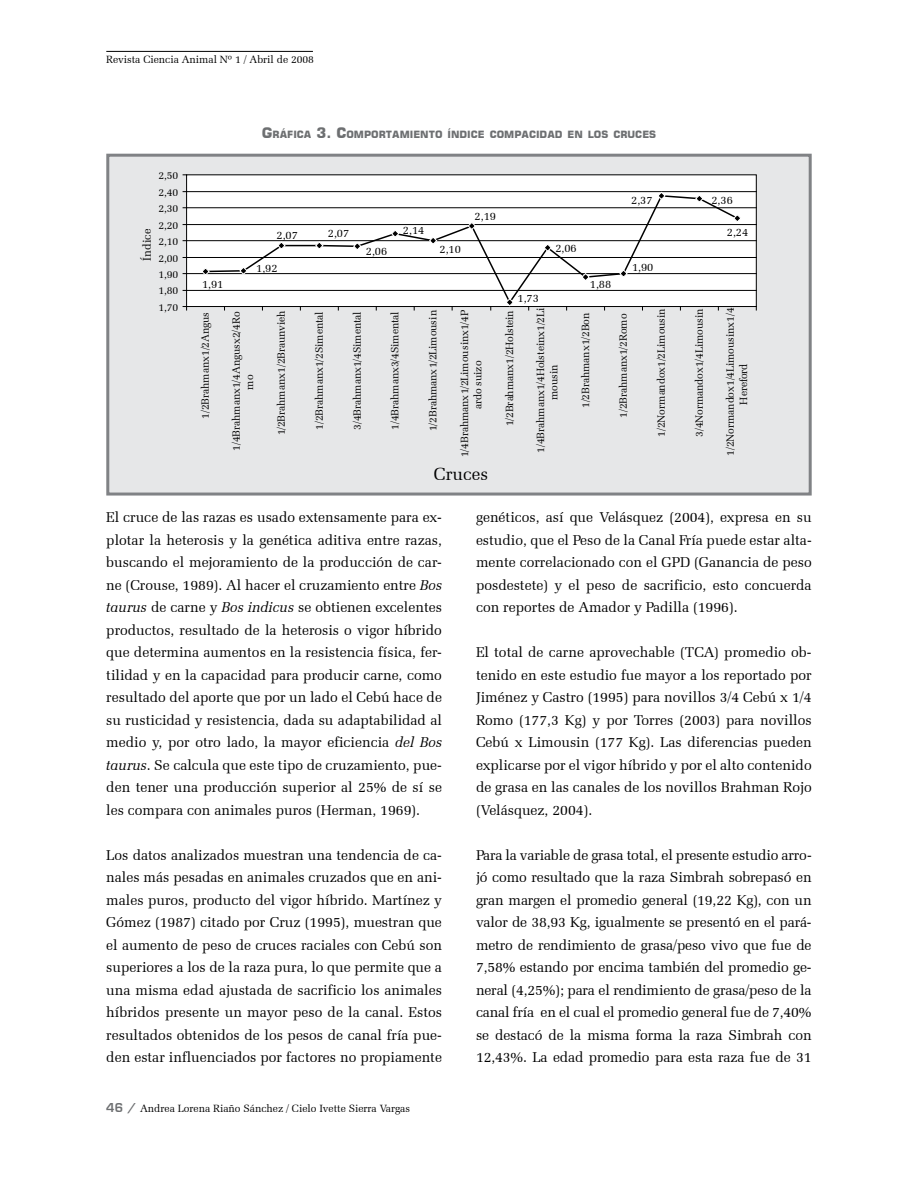
<style>
.page{position:relative;width:918px;height:1188px;background:#fff}
.page>*{position:absolute;margin:0;border:0;box-sizing:border-box;transform-origin:0 0}
.t1{font:17.55px "Zapf Elliptical 711 BT";color:#000}
.t2{font:14.25px/22.5px "Zapf Elliptical 711 BT";color:#000;text-align:justify}
.t3{font:11.25px "Zapf Elliptical 711 BT";letter-spacing:.005em;color:#000}
.t4{font:10.5px/13.4px "Zapf Elliptical 711 BT";letter-spacing:-.02em;color:#000;text-align:center}
.t5{font:10.5px "Zapf Elliptical 711 BT";color:#000}
.t6{font:700 10.05px "Square 721 BT";color:#6d6f71}
.s1{font-size:14.25px}
.s2{font-style:italic}
.s3{font-family:"Square 721 Dm Normal";font-size:12px;color:#6d6f71}
</style>
<div class="page">
<hr style="left:106px;top:51px;width:207px;height:1px;background:#000">
<div style="left:106px;top:154px;width:706px;height:342px;background:#e6e7e8;border:3px solid #808285"></div>
<div style="left:187px;top:175px;width:569px;height:132px;background:#fff"></div>
<div style="left:186px;top:174px;width:571px;height:133px;border:1px solid #000"></div>
<hr style="left:187px;top:290px;width:569px;height:1px;background:#000">
<hr style="left:187px;top:273px;width:569px;height:1px;background:#000">
<hr style="left:187px;top:257px;width:569px;height:1px;background:#000">
<hr style="left:187px;top:240px;width:569px;height:1px;background:#000">
<hr style="left:187px;top:224px;width:569px;height:1px;background:#000">
<hr style="left:187px;top:207px;width:569px;height:1px;background:#000">
<hr style="left:187px;top:191px;width:569px;height:1px;background:#000">
<hr style="left:281px;top:245px;width:38px;height:1px;background:#000">
<svg style="left:201px;top:241px;width:85px;height:34px"></svg>
<svg style="left:315px;top:191px;width:427px;height:119px"></svg>
<p class="t5" style="left:106px;top:53px;width:209px">Revista Ciencia Animal Nº 1 / Abril de 2008</p>
<p class="t3" style="left:140px;top:261px;width:34px;rotate:-90deg">Índice</p>
<p class="t4" style="left:158px;top:169px;width:21px">2,50</p>
<p class="t4" style="left:158px;top:185px;width:21px">2,40</p>
<p class="t4" style="left:158px;top:202px;width:21px">2,30</p>
<p class="t4" style="left:158px;top:218px;width:21px">2,20</p>
<p class="t4" style="left:158px;top:234px;width:21px">2,10</p>
<p class="t4" style="left:158px;top:251px;width:21px">2,00</p>
<p class="t4" style="left:158px;top:267px;width:21px">1,90</p>
<p class="t4" style="left:158px;top:284px;width:21px">1,80</p>
<p class="t4" style="left:158px;top:300px;width:21px">1,70</p>
<p class="t3" style="left:202px;top:278px;width:23px">1,91</p>
<p class="t6" style="left:262px;top:129px;width:396px"><span class="s1">G</span>RÁFICA <span class="s1">3. C</span>OMPORTAMIENTO ÍNDICE COMPACIDAD EN LOS CRUCES</p>
<p class="t3" style="left:277px;top:228px;width:23px">2,07</p>
<p class="t3" style="left:328px;top:227px;width:23px">2,07</p>
<p class="t3" style="left:256px;top:262px;width:23px">1,92</p>
<p class="t3" style="left:366px;top:245px;width:23px">2,06</p>
<p class="t3" style="left:403px;top:223px;width:23px">2,14</p>
<p class="t3" style="left:440px;top:243px;width:23px">2,10</p>
<p class="t3" style="left:475px;top:209px;width:23px">2,19</p>
<p class="t3" style="left:518px;top:291px;width:23px">1,73</p>
<p class="t3" style="left:555px;top:241px;width:23px">2,06</p>
<p class="t3" style="left:590px;top:277px;width:23px">1,88</p>
<p class="t3" style="left:631px;top:193px;width:23px">2,37</p>
<p class="t3" style="left:632px;top:261px;width:23px">1,90</p>
<p class="t3" style="left:711px;top:193px;width:23px">2,36</p>
<p class="t3" style="left:727px;top:225px;width:23px">2,24</p>
<p class="t4" style="left:199px;top:419px;width:108px;rotate:-90deg">1/2Brahmanx1/2Angus</p>
<p class="t4" style="left:230px;top:451px;width:141px;rotate:-90deg">1/4Brahmanx1/4Angusx2/4Ro mo</p>
<p class="t4" style="left:274px;top:435px;width:127px;rotate:-90deg">1/2Brahmanx1/2Braunvieh</p>
<p class="t4" style="left:312px;top:430px;width:120px;rotate:-90deg">1/2Brahmanx1/2Simental</p>
<p class="t4" style="left:350px;top:430px;width:120px;rotate:-90deg">3/4Brahmanx1/4Simental</p>
<p class="t4" style="left:388px;top:430px;width:120px;rotate:-90deg">1/4Brahmanx3/4Simental</p>
<p class="t4" style="left:426px;top:431px;width:123px;rotate:-90deg">1/2Brahmanx1/2Limousin</p>
<p class="t4" style="left:458px;top:457px;width:148px;rotate:-90deg">1/4Brahmanx1/2Limousinx1/4P ardo suizo</p>
<p class="t4" style="left:503px;top:426px;width:117px;rotate:-90deg">1/2Brahmanx1/2Holstein</p>
<p class="t4" style="left:534px;top:453px;width:146px;rotate:-90deg">1/4Brahmanx1/4Holsteinx1/2Li mousin</p>
<p class="t4" style="left:579px;top:408px;width:97px;rotate:-90deg">1/2Brahmanx1/2Bon</p>
<p class="t4" style="left:617px;top:418px;width:106px;rotate:-90deg">1/2Brahmanx1/2Romo</p>
<p class="t4" style="left:655px;top:437px;width:129px;rotate:-90deg">1/2Normandox1/2Limousin</p>
<p class="t4" style="left:692px;top:437px;width:130px;rotate:-90deg">3/4Normandox1/4Limousin</p>
<p class="t4" style="left:723px;top:456px;width:150px;rotate:-90deg">1/2Normandox1/4Limousinx1/4<br>Hereford</p>
<p class="t1" style="left:434px;top:464px;width:56px">Cruces</p>
<p class="t2" style="left:106px;top:506px;width:337px">El cruce de las razas es usado extensamente para ex&shy;plotar la heterosis y la genética aditiva entre razas, buscando el mejoramiento de la producción de car&shy;ne (Crouse, 1989). Al hacer el cruzamiento entre <span class="s2">Bos taurus</span> de carne y <span class="s2">Bos indicus</span> se obtienen excelentes productos, resultado de la heterosis o vigor híbrido que determina aumentos en la resistencia física, fer&shy;tilidad y en la capacidad para producir carne, como resultado del aporte que por un lado el Cebú hace de su rusticidad y resistencia, dada su adaptabilidad al medio y, por otro lado, la mayor eficiencia <span class="s2">del Bos taurus</span>. Se calcula que este tipo de cruzamiento, pue&shy;den tener una producción superior al 25% de sí se les compara con animales puros (Herman, 1969).</p>
<p class="t2" style="left:106px;top:843px;width:337px">Los datos analizados muestran una tendencia de ca&shy;nales más pesadas en animales cruzados que en ani&shy;males puros, producto del vigor híbrido. Martínez y Gómez (1987) citado por Cruz (1995), muestran que el aumento de peso de cruces raciales con Cebú son superiores a los de la raza pura, lo que permite que a una misma edad ajustada de sacrificio los animales híbridos presente un mayor peso de la canal. Estos resultados obtenidos de los pesos de canal fría pue&shy;den estar influenciados por factores no propiamente</p>
<p class="t5" style="left:106px;top:1102px;width:305px"><span class="s3">46 /</span> Andrea Lorena Riaño Sánchez / Cielo Ivette Sierra Vargas</p>
<p class="t2" style="left:476px;top:506px;width:337px">genéticos, así que Velásquez (2004), expresa en su estudio, que el Peso de la Canal Fría puede estar alta&shy;mente correlacionado con el GPD (Ganancia de peso posdestete) y el peso de sacrificio, esto concuerda con reportes de Amador y Padilla (1996).</p>
<p class="t2" style="left:476px;top:641px;width:337px">El total de carne aprovechable (TCA) promedio ob&shy;tenido en este estudio fue mayor a los reportado por Jiménez y Castro (1995) para novillos 3/4 Cebú x 1/4<br>Romo (177,3 Kg) y por Torres (2003) para novillos Cebú x Limousin (177 Kg). Las diferencias pueden explicarse por el vigor híbrido y por el alto contenido de grasa en las canales de los novillos Brahman Rojo (Velásquez, 2004).</p>
<p class="t2" style="left:476px;top:843px;width:337px">Para la variable de grasa total, el presente estudio arro&shy;jó como resultado que la raza Simbrah sobrepasó en gran margen el promedio general (19,22 Kg), con un valor de 38,93 Kg, igualmente se presentó en el pará&shy;metro de rendimiento de grasa/peso vivo que fue de 7,58% estando por encima también del promedio ge&shy;neral (4,25%); para el rendimiento de grasa/peso de la canal fría en el cual el promedio general fue de 7,40% se destacó de la misma forma la raza Simbrah con 12,43%. La edad promedio para esta raza fue de 31</p>
</div>
